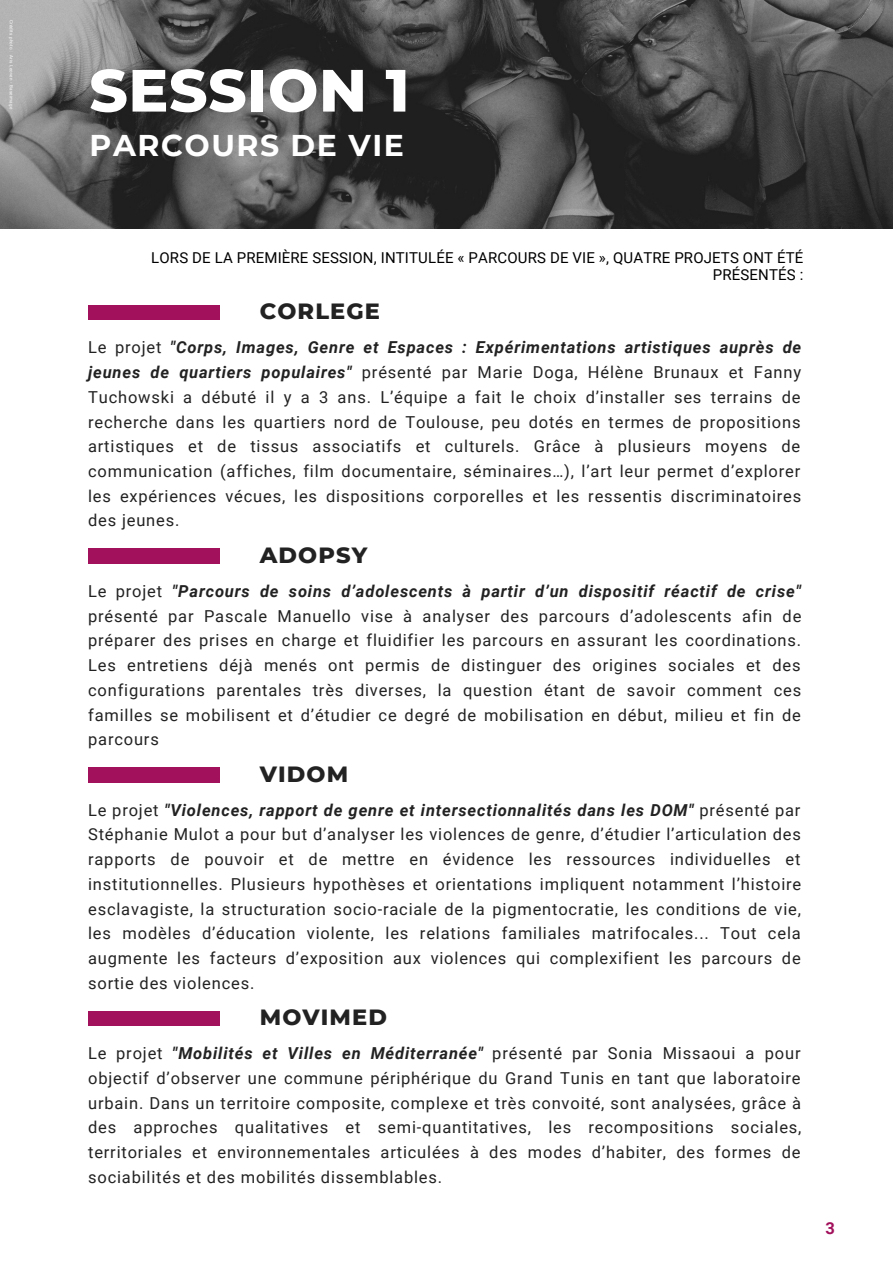
<style>
.page{position:relative;width:893px;height:1264px;background:#fff}
.page>*{position:absolute;margin:0;border:0;box-sizing:border-box;transform-origin:0 0}
.t1{font:800 59.55px "Montserrat";letter-spacing:.01em;color:#fff}
.t2{font:700 30px "Montserrat";letter-spacing:.05em;color:#fff}
.t3{font:800 22.5px "Montserrat";letter-spacing:.05em;color:#222}
.t4{font:16.5px/24.8px "Roboto";letter-spacing:.05em;color:#222;text-align:justify}
.t5{font:700 16.5px "Roboto";color:#a2115c}
.t6{font:15px/16.8px "Roboto";letter-spacing:.01em;color:#000;text-align:right}
.t7{font:4.5px "Roboto";letter-spacing:.05em;color:#fff}
.s1{font-weight:700;font-style:italic}
</style>
<div class="page">
<img style="left:0;top:0;width:892px;height:228px">
<div style="left:88px;top:305px;width:132px;height:15px;background:#a2115c"></div>
<div style="left:88px;top:548px;width:132px;height:15px;background:#a2115c"></div>
<div style="left:88px;top:767px;width:132px;height:15px;background:#a2115c"></div>
<div style="left:88px;top:1011px;width:132px;height:14px;background:#a2115c"></div>
<p class="t7" style="left:14px;top:20px;width:91px;rotate:90deg">Crédits photo : Aris Leoven - Baseimage</p>
<p class="t1" style="left:89px;top:54px;width:322px">SESSION 1</p>
<p class="t2" style="left:90px;top:126px;width:315px">PARCOURS DE VIE</p>
<p class="t6" style="left:151px;top:250px;width:653px">LORS DE LA PREMIÈRE SESSION, INTITULÉE « PARCOURS DE VIE », QUATRE PROJETS ONT ÉTÉ<br>PRÉSENTÉS :</p>
<p class="t3" style="left:260px;top:297px;width:122px">CORLEGE</p>
<p class="t4" style="left:88px;top:335px;width:714px">Le projet <span class="s1">"Corps, Images, Genre et Espaces : Expérimentations artistiques auprès de jeunes de quartiers populaires"</span> présenté par Marie Doga, Hélène Brunaux et Fanny Tuchowski a débuté il y a 3 ans. L’équipe a fait le choix d’installer ses terrains de recherche dans les quartiers nord de Toulouse, peu dotés en termes de propositions artistiques et de tissus associatifs et culturels. Grâce à plusieurs moyens de communication (affiches, film documentaire, séminaires…), l’art leur permet d’explorer les expériences vécues, les dispositions corporelles et les ressentis discriminatoires des jeunes.</p>
<p class="t3" style="left:260px;top:541px;width:109px">ADOPSY</p>
<p class="t4" style="left:88px;top:579px;width:714px">Le projet <span class="s1">"Parcours de soins d’adolescents à partir d’un dispositif réactif de crise" </span>présenté par Pascale Manuello vise à analyser des parcours d’adolescents afin de préparer des prises en charge et fluidifier les parcours en assurant les coordinations.<br>Les entretiens déjà menés ont permis de distinguer des origines sociales et des configurations parentales très diverses, la question étant de savoir comment ces familles se mobilisent et d’étudier ce degré de mobilisation en début, milieu et fin de parcours</p>
<p class="t3" style="left:260px;top:759px;width:90px">VIDOM</p>
<p class="t4" style="left:88px;top:797px;width:714px">Le projet <span class="s1">"Violences, rapport de genre et intersectionnalités dans les DOM"</span> présenté par Stéphanie Mulot a pour but d’analyser les violences de genre, d’étudier l’articulation des rapports de pouvoir et de mettre en évidence les ressources individuelles et institutionnelles. Plusieurs hypothèses et orientations impliquent notamment l’histoire esclavagiste, la structuration socio-raciale de la pigmentocratie, les conditions de vie, les modèles d’éducation violente, les relations familiales matrifocales... Tout cela augmente les facteurs d’exposition aux violences qui complexifient les parcours de sortie des violences.</p>
<p class="t3" style="left:260px;top:1003px;width:129px">MOVIMED</p>
<p class="t4" style="left:88px;top:1041px;width:714px">Le projet <span class="s1">"Mobilités et Villes en Méditerranée"</span> présenté par Sonia Missaoui a pour objectif d’observer une commune périphérique du Grand Tunis en tant que laboratoire urbain. Dans un territoire composite, complexe et très convoité, sont analysées, grâce à des approches qualitatives et semi-quantitatives, les recompositions sociales, territoriales et environnementales articulées à des modes d’habiter, des formes de sociabilités et des mobilités dissemblables.</p>
<p class="t5" style="left:825px;top:1218px;width:11px">3</p>
</div>
